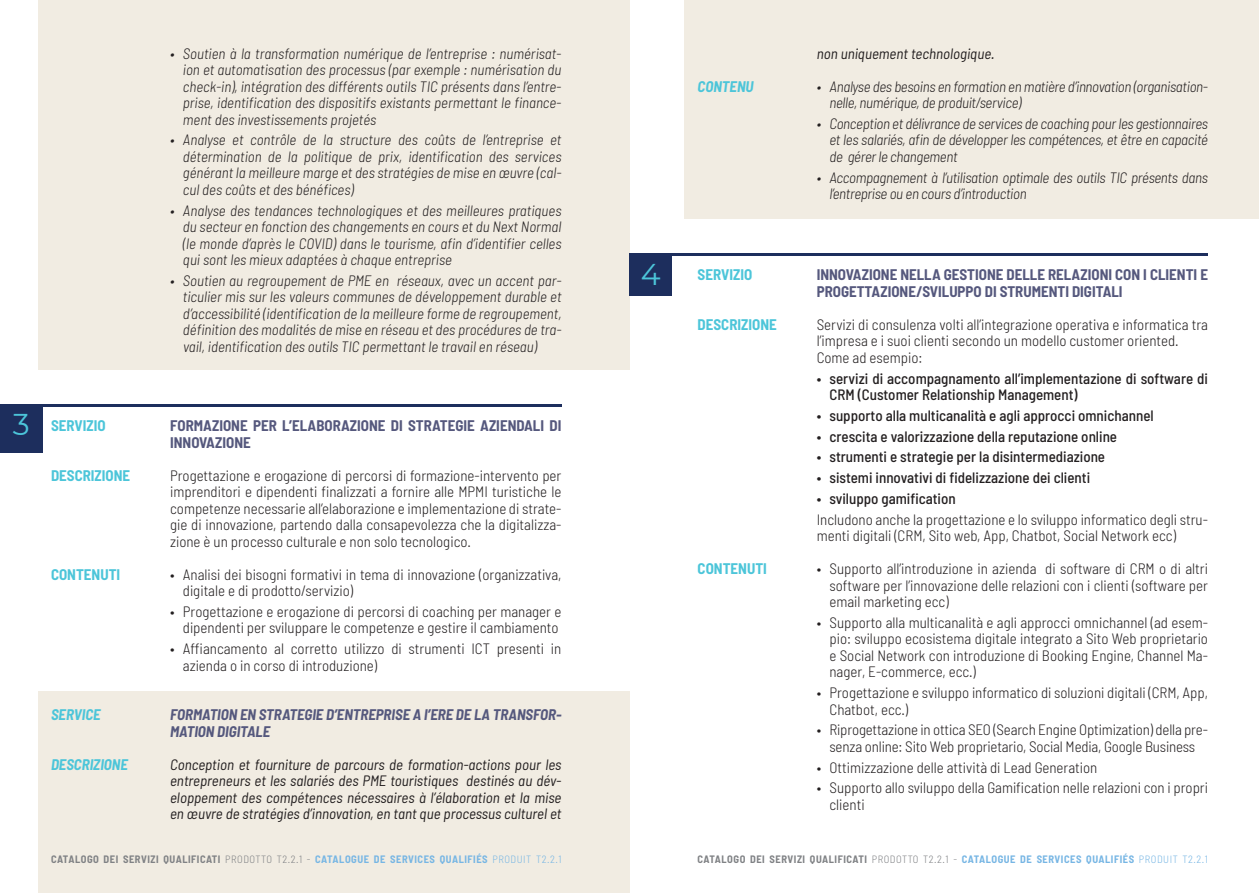
<style>
.page{position:relative;width:1259px;height:893px;background:#fff}
.page>*{position:absolute;margin:0;border:0;box-sizing:border-box;transform-origin:0 0}
.t1{font:30px "Montserrat";color:#4cc5d9}
.t2{font:300 semi-condensed 15px/16.5px "Barlow";color:#231f20}
.t3{font:italic 300 semi-condensed 15px/16.5px "Barlow";letter-spacing:-.02em;color:#231f20;text-align:justify}
.t4{font:500 semi-condensed 15px/16.5px "Barlow";color:#231f20}
.t5{font:italic semi-condensed 15px/16.5px "Barlow";color:#231f20;text-align:justify}
.t6{font:700 semi-condensed 15px/16.5px "Barlow";color:#55587d}
.t7{font:italic 700 semi-condensed 15px/16.5px "Barlow";color:#55587d}
.t8{font:700 semi-condensed 15px "Barlow";color:#4cc5d9}
.t9{font:italic 700 semi-condensed 15px "Barlow";color:#4cc5d9}
.t10{font:700 semi-condensed 10.5px "Barlow";letter-spacing:.05em;color:#808285}
.s1{font-weight:300}
.s2{color:#77b6e4}
.s3{font-weight:300;color:#77b6e4}
</style>
<div class="page">
<div style="left:685px;top:0;width:574px;height:219px;background:#f1ece2"></div>
<div style="left:38px;top:0;width:591px;height:370px;background:#f1ece2"></div>
<div style="left:38px;top:691px;width:591px;height:202px;background:#f1ece2"></div>
<div style="left:0;top:404px;width:43px;height:48px;background:#1d2e5d"></div>
<hr style="left:0;top:404px;width:561px;height:2px;background:#1d2e5d">
<div style="left:629px;top:254px;width:43px;height:42px;background:#1d2e5d"></div>
<hr style="left:629px;top:254px;width:579px;height:2px;background:#1d2e5d">
<h1 class="t1" style="left:13px;top:404px;width:18px">3</h1>
<p class="t3" style="left:183px;top:45px;width:380px;text-indent:-13px">• Soutien à la transformation numérique de l’entreprise : numérisat&shy;ion et automatisation des processus (par exemple : numérisation du check-in), intégration des différents outils TIC présents dans l’entre&shy;prise, identification des dispositifs existants permettant le finance&shy;ment des investissements projetés</p>
<p class="t3" style="left:183px;top:131px;width:380px;text-indent:-13px">• Analyse et contrôle de la structure des coûts de l’entreprise et détermination de la politique de prix, identification des services générant la meilleure marge et des stratégies de mise en œuvre (cal&shy;cul des coûts et des bénéfices)</p>
<p class="t3" style="left:183px;top:202px;width:380px;text-indent:-13px">• Analyse des tendances technologiques et des meilleures pratiques du secteur en fonction des changements en cours et du Next Normal (le monde d’après le COVID) dans le tourisme, afin d’identifier celles qui sont les mieux adaptées à chaque entreprise</p>
<p class="t3" style="left:183px;top:272px;width:380px;text-indent:-13px">• Soutien au regroupement de PME en réseaux, avec un accent par&shy;ticulier mis sur les valeurs communes de développement durable et d’accessibilité (identification de la meilleure forme de regroupement, définition des modalités de mise en réseau et des procédures de tra&shy;vail, identification des outils TIC permettant le travail en réseau)</p>
<p class="t8" style="left:51px;top:416px;width:56px">SERVIZIO</p>
<p class="t6" style="left:170px;top:417px;width:393px">FORMAZIONE PER L’ELABORAZIONE DI STRATEGIE AZIENDALI DI<br>INNOVAZIONE</p>
<p class="t8" style="left:51px;top:466px;width:81px">DESCRIZIONE</p>
<p class="t2" style="left:170px;top:467px;width:393px;text-align:justify">Progettazione e erogazione di percorsi di formazione-intervento per imprenditori e dipendenti finalizzati a fornire alle MPMI turistiche le competenze necessarie all’elaborazione e implementazione di strate&shy;gie di innovazione, partendo dalla consapevolezza che la digitalizza&shy;zione è un processo culturale e non solo tecnologico.</p>
<p class="t8" style="left:51px;top:565px;width:71px">CONTENUTI</p>
<p class="t2" style="left:183px;top:566px;width:380px;text-indent:-13px">• Analisi dei bisogni formativi in tema di innovazione (organizzativa, digitale e di prodotto/servizio)</p>
<p class="t2" style="left:170px;top:603px;width:393px;text-align:right">• Progettazione e erogazione di percorsi di coaching per manager e dipendenti per sviluppare le competenze e gestire il cambiamento</p>
<p class="t2" style="left:183px;top:640px;width:380px;text-indent:-13px">• Affiancamento al corretto utilizzo di strumenti ICT presenti in azienda o in corso di introduzione)</p>
<p class="t9" style="left:51px;top:706px;width:51px">SERVICE</p>
<p class="t7" style="left:170px;top:706px;width:393px">FORMATION EN STRATEGIE D’ENTREPRISE A l’ERE DE LA TRANSFOR-<br>MATION DIGITALE</p>
<p class="t9" style="left:51px;top:755px;width:78px">DESCRIZIONE</p>
<p class="t5" style="left:170px;top:756px;width:393px">Conception et fourniture de parcours de formation-actions pour les entrepreneurs et les salariés des PME touristiques destinés au dév&shy;eloppement des compétences nécessaires à l’élaboration et la mise en œuvre de stratégies d’innovation, en tant que processus culturel et</p>
<h1 class="t1" style="left:641px;top:253px;width:21px">4</h1>
<p class="t5" style="left:816px;top:45px;width:179px">non uniquement technologique.</p>
<p class="t9" style="left:697px;top:77px;width:57px">CONTENU</p>
<p class="t3" style="left:829px;top:78px;width:380px;text-indent:-13px">• Analyse des besoins en formation en matière d’innovation (organisation&shy;nelle, numérique, de produit/service)</p>
<p class="t3" style="left:829px;top:115px;width:380px;text-indent:-13px">• Conception et délivrance de services de coaching pour les gestionnaires et les salariés, afin de développer les compétences, et être en capacité de gérer le changement</p>
<p class="t3" style="left:829px;top:169px;width:380px;text-indent:-13px">• Accompagnement à l’utilisation optimale des outils TIC présents dans l’entreprise ou en cours d’introduction</p>
<p class="t8" style="left:697px;top:266px;width:56px">SERVIZIO</p>
<p class="t6" style="left:816px;top:266px;width:393px">INNOVAZIONE NELLA GESTIONE DELLE RELAZIONI CON I CLIENTI E<br>PROGETTAZIONE/SVILUPPO DI STRUMENTI DIGITALI</p>
<p class="t8" style="left:697px;top:315px;width:81px">DESCRIZIONE</p>
<p class="t2" style="left:816px;top:316px;width:393px">Servizi di consulenza volti all’integrazione operativa e informatica tra l’impresa e i suoi clienti secondo un modello customer oriented.<br>Come ad esempio:</p>
<p class="t4" style="left:829px;top:370px;width:380px;text-indent:-13px">• servizi di accompagnamento all’implementazione di software di<br>CRM (Customer Relationship Management)</p>
<p class="t4" style="left:816px;top:407px;width:339px">• supporto alla multicanalità e agli approcci omnichannel</p>
<p class="t4" style="left:816px;top:428px;width:302px">• crescita e valorizzazione della reputazione online</p>
<p class="t4" style="left:816px;top:448px;width:290px">• strumenti e strategie per la disintermediazione</p>
<p class="t4" style="left:816px;top:469px;width:275px">• sistemi innovativi di fidelizzazione dei clienti</p>
<p class="t4" style="left:816px;top:490px;width:141px">• sviluppo gamification</p>
<p class="t2" style="left:816px;top:511px;width:393px">Includono anche la progettazione e lo sviluppo informatico degli stru&shy;menti digitali (CRM, Sito web, App, Chatbot, Social Network ecc)</p>
<p class="t8" style="left:697px;top:559px;width:71px">CONTENUTI</p>
<p class="t2" style="left:829px;top:560px;width:380px;text-align:justify;text-indent:-13px">• Supporto all’introduzione in azienda di software di CRM o di altri software per l’innovazione delle relazioni con i clienti (software per email marketing ecc)</p>
<p class="t2" style="left:829px;top:614px;width:380px;text-align:justify;text-indent:-13px">• Supporto alla multicanalità e agli approcci omnichannel (ad esem&shy;pio: sviluppo ecosistema digitale integrato a Sito Web proprietario e Social Network con introduzione di Booking Engine, Channel Ma&shy;nager, E-commerce, ecc.)</p>
<p class="t2" style="left:829px;top:684px;width:380px;text-indent:-13px">• Progettazione e sviluppo informatico di soluzioni digitali (CRM, App,<br>Chatbot, ecc.)</p>
<p class="t2" style="left:816px;top:721px;width:393px;text-align:center">• Riprogettazione in ottica SEO (Search Engine Optimization) della pre&shy;senza online: Sito Web proprietario, Social Media, Google Business</p>
<p class="t2" style="left:816px;top:759px;width:282px">• Ottimizzazione delle attività di Lead Generation</p>
<p class="t2" style="left:829px;top:779px;width:380px;text-indent:-13px">• Supporto allo sviluppo della Gamification nelle relazioni con i propri clienti</p>
<p class="t10" style="left:51px;top:853px;width:512px">CATALOGO DEI SERVIZI QUALIFICATI <span class="s1">PRODOTTO T2.2.1 -</span> <span class="s2">CATALOGUE DE SERVICES QUALIFIÉS</span> <span class="s3">PRODUIT T2.2.1</span></p>
<p class="t10" style="left:697px;top:853px;width:512px">CATALOGO DEI SERVIZI QUALIFICATI <span class="s1">PRODOTTO T2.2.1 -</span> <span class="s2">CATALOGUE DE SERVICES QUALIFIÉS</span> <span class="s3">PRODUIT T2.2.1</span></p>
</div>
